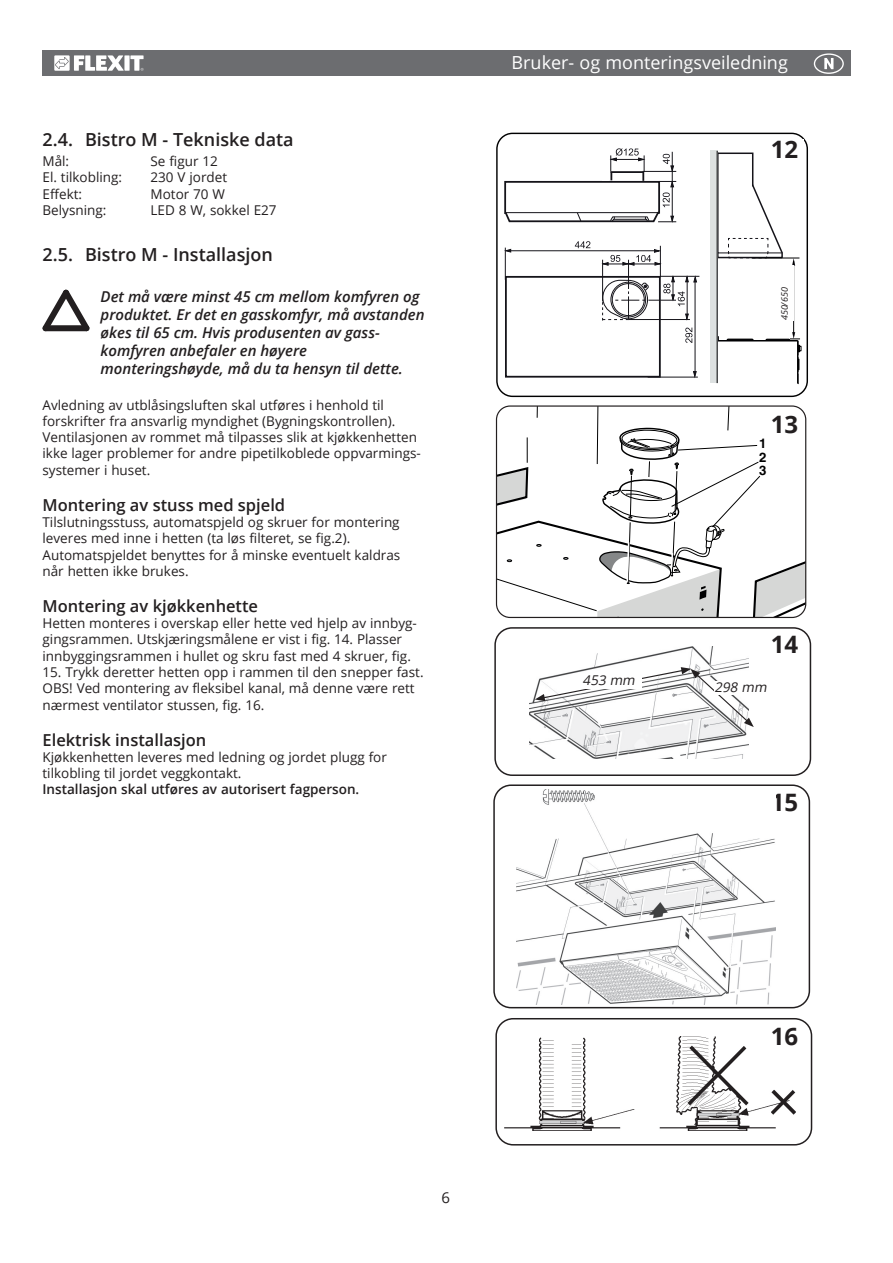
<style>
.page{position:relative;width:893px;height:1263px;background:#fff}
.page>*{position:absolute;margin:0;border:0;box-sizing:border-box;transform-origin:0 0}
.t1{font:700 24px "Open Sans";color:#231f20}
.t2{font:600 18px "Open Sans";color:#231f20}
.t3{font:18px "Open Sans";color:#fff}
.t4{font:600 16.5px "Open Sans";color:#231f20}
.t5{font:italic 600 15px/18px "Open Sans";color:#231f20}
.t6{font:15px "Open Sans";color:#231f20}
.t7{font:13.5px/16.2px "Open Sans";color:#231f20}
.t8{font:600 13.5px "Open Sans";color:#231f20}
.t9{font:italic 13.5px "Open Sans";color:#231f20}
.t10{font:700 13.2px/13.2px "Helvetica";color:#000001;text-align:justify}
.t11{font:italic 9px "Open Sans";color:#231f20}
</style>
<div class="page">
<div style="left:43px;top:50px;width:807px;height:26px;background:#6c6d70"></div>
<div style="left:124px;top:55px;width:6px;height:16px;background:#fff"></div>
<svg style="left:130px;top:55px;width:14px;height:16px"></svg>
<svg style="left:54px;top:55px;width:70px;height:16px"></svg>
<div style="left:814px;top:53px;width:30px;height:21px;border:1px solid #fff;border-radius:50%"></div>
<svg style="left:824px;top:58px;width:9px;height:11px"></svg>
<svg style="left:496px;top:132px;width:312px;height:266px"></svg>
<div style="left:781px;top:265px;width:13px;height:55px;background:#fff"></div>
<svg style="left:42px;top:289px;width:48px;height:43px"></svg>
<div style="left:494px;top:627px;width:317px;height:149px;border:2px solid #231f20;border-radius:17px"></div>
<div style="left:493px;top:784px;width:317px;height:224px;border:2px solid #231f20;border-radius:17px"></div>
<img style="left:517px;top:789px;width:258px;height:216px">
<img style="left:529px;top:647px;width:219px;height:112px">
<svg style="left:535px;top:667px;width:219px;height:60px"></svg>
<div style="left:583px;top:675px;width:59px;height:14px;background:#fff"></div>
<div style="left:714px;top:681px;width:64px;height:14px;background:#fff"></div>
<svg style="left:496px;top:407px;width:310px;height:211px"></svg>
<div style="left:496px;top:405px;width:310px;height:213px;border:1px solid #231f20;border-radius:14px"></div>
<div style="left:771px;top:415px;width:32px;height:25px;background:#fff"></div>
<div style="left:771px;top:140px;width:33px;height:31px;background:#fff"></div>
<div style="left:495px;top:1018px;width:317px;height:128px;border:2px solid #231f20;border-radius:17px"></div>
<img style="left:505px;top:1036px;width:290px;height:95px">
<h2 class="t2" style="left:43px;top:126px;width:253px">2.4. Bistro M - Tekniske data</h2>
<p class="t7" style="left:43px;top:153px;width:28px">Mål:</p>
<p class="t7" style="left:151px;top:153px;width:69px">Se figur 12</p>
<p class="t7" style="left:43px;top:169px;width:81px">El. tilkobling:</p>
<p class="t7" style="left:151px;top:169px;width:78px">230 V jordet</p>
<p class="t7" style="left:43px;top:185px;width:41px">Effekt:</p>
<p class="t7" style="left:151px;top:185px;width:76px">Motor 70 W</p>
<p class="t7" style="left:43px;top:202px;width:65px">Belysning:</p>
<p class="t7" style="left:151px;top:202px;width:128px">LED 8 W, sokkel E27</p>
<h2 class="t2" style="left:43px;top:242px;width:232px">2.5. Bistro M - Installasjon</h2>
<p class="t5" style="left:101px;top:287px;width:325px">Det må være minst 45 cm mellom komfyren og produktet. Er det en gasskomfyr, må avstanden økes til 65 cm. Hvis produsenten av gass&shy;komfyren anbefaler en høyere monteringshøyde, må du ta hensyn til dette.</p>
<p class="t7" style="left:43px;top:396px;width:380px">Avledning av utblåsingsluften skal utføres i henhold til forskrifter fra ansvarlig myndighet (Bygnings kontrollen).<br>Ventilasjonen av rommet må tilpasses slik at kjøkken hetten ikke lager problemer for andre pipe tilkoblede oppvarmings&shy;systemer i huset.</p>
<p class="t4" style="left:43px;top:493px;width:244px">Montering av stuss med spjeld</p>
<p class="t7" style="left:43px;top:514px;width:359px">Tilslutningsstuss, automatspjeld og skruer for montering leveres med inne i hetten (ta løs filteret, se fig.2).<br>Automatspjeldet benyttes for å minske eventuelt kaldras når hetten ikke brukes.</p>
<p class="t4" style="left:43px;top:594px;width:217px">Montering av kjøkkenhette</p>
<p class="t7" style="left:43px;top:615px;width:376px">Hetten monteres i overskap eller hette ved hjelp av innbyg&shy;gingsrammen. Utskjæringsmålene er vist i fig. 14. Plasser innbyggingsrammen i hullet og skru fast med 4 skruer, fig.</p>
<p class="t7" style="left:43px;top:664px;width:383px">15. Trykk deretter hetten opp i rammen til den snepper fast.<br>OBS! Ved montering av fleksibel kanal, må denne være rett nærmest ventilator stussen, fig. 16.</p>
<p class="t4" style="left:43px;top:728px;width:165px">Elektrisk installasjon</p>
<p class="t7" style="left:43px;top:749px;width:346px">Kjøkkenhetten leveres med ledning og jordet plugg for tilkobling til jordet veggkontakt.</p>
<p class="t8" style="left:43px;top:780px;width:318px">Installasjon skal utføres av autorisert fagperson.</p>
<h2 class="t3" style="left:512px;top:50px;width:278px">Bruker- og monteringsveiledning</h2>
<h1 class="t1" style="left:771px;top:133px;width:29px">12</h1>
<p class="t11" style="left:778px;top:320px;width:34px;rotate:-90deg">450/650</p>
<h1 class="t1" style="left:771px;top:407px;width:29px">13</h1>
<p class="t10" style="left:759px;top:438px;width:9px">1<br>2<br>3</p>
<p class="t9" style="left:583px;top:671px;width:57px">453 mm</p>
<h1 class="t1" style="left:771px;top:627px;width:29px">14</h1>
<p class="t9" style="left:714px;top:677px;width:57px">298 mm</p>
<h1 class="t1" style="left:771px;top:785px;width:29px">15</h1>
<p class="t6" style="left:441px;top:1187px;width:10px">6</p>
<h1 class="t1" style="left:771px;top:1019px;width:29px">16</h1>
</div>
